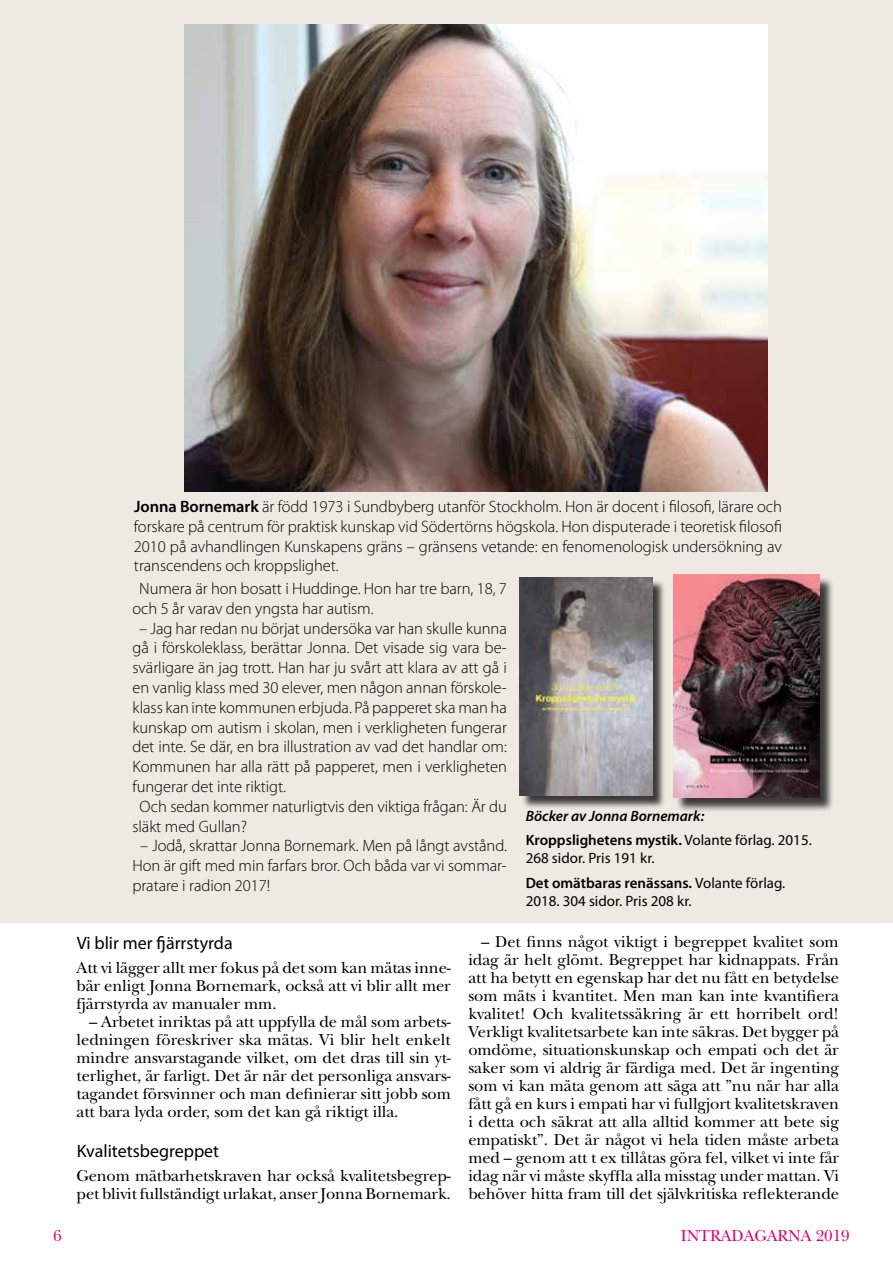
<style>
.page{position:relative;width:893px;height:1263px;background:#fff}
.page>*{position:absolute;margin:0;border:0;box-sizing:border-box;transform-origin:0 0}
.t1{font:18px "Myriad Pro";color:#000}
.t2{font:16.5px/18px "New Baskerville";letter-spacing:-.005em;color:#000;text-align:justify}
.t3{font:300 16.5px/19.8px "Myriad Pro";letter-spacing:-.005em;color:#000;text-align:justify}
.t4{font:16.5px "New Baskerville";letter-spacing:-.005em;color:#e6007d}
.t5{font:15px/24.3px "Myriad Pro";color:#000}
.t6{font:italic 600 15px/24.3px "Myriad Pro";color:#000}
.s1{font-weight:600}
.s2{font-style:normal}
.s3{font-weight:400;font-style:normal}
</style>
<div class="page">
<div style="left:1px;top:0;width:892px;height:923px;background:#eeeae3"></div>
<img style="left:185px;top:24px;width:583px;height:467px">
<div style="left:521px;top:579px;width:145px;height:230px;background:#000;opacity:.75"></div>
<img style="left:519px;top:577px;width:133px;height:218px">
<div style="left:676px;top:577px;width:158px;height:235px;background:#000;opacity:.75"></div>
<img style="left:673px;top:575px;width:146px;height:222px">
<p class="t3" style="left:134px;top:496px;width:649px"><span class="s1">Jonna Bornemark</span> är född 1973 i Sundbyberg utanför Stockholm. Hon är docent i filosofi, lärare och forskare på centrum för praktisk kunskap vid Södertörns högskola. Hon disputerade i teoretisk filosofi 2010 på avhandlingen Kunskapens gräns – gränsens vetande: en fenomenologisk undersökning av transcendens och kroppslighet.</p>
<p class="t3" style="left:132px;top:578px;width:376px;text-indent:7px">Numera är hon bosatt i Huddinge. Hon har tre barn, 18, 7 och 5 år varav den yngsta har autism.</p>
<p class="t3" style="left:139px;top:618px;width:369px">– Jag har redan nu börjat undersöka var han skulle kunna</p>
<p class="t3" style="left:132px;top:638px;width:376px">gå i förskoleklass, berättar Jonna. Det visade sig vara be-</p>
<p class="t3" style="left:132px;top:657px;width:376px">svärligare än jag trott. Han har ju svårt att klara av att gå i</p>
<p class="t3" style="left:132px;top:677px;width:376px">en vanlig klass med 30 elever, men någon annan förskole-</p>
<p class="t3" style="left:132px;top:697px;width:376px">klass kan inte kommunen erbjuda. På papperet ska man ha</p>
<p class="t3" style="left:132px;top:717px;width:376px">kunskap om autism i skolan, men i verkligheten fungerar</p>
<p class="t3" style="left:132px;top:737px;width:376px">det inte. Se där, en bra illustration av vad det handlar om:</p>
<p class="t3" style="left:132px;top:756px;width:376px">Kommunen har alla rätt på papperet, men i verkligheten</p>
<p class="t3" style="left:132px;top:776px;width:155px">fungerar det inte riktigt.</p>
<p class="t3" style="left:140px;top:796px;width:369px">Och sedan kommer naturligtvis den viktiga frågan: Är du</p>
<p class="t3" style="left:132px;top:816px;width:116px">släkt med Gullan?</p>
<p class="t3" style="left:132px;top:836px;width:376px;text-indent:8px">– Jodå, skrattar Jonna Bornemark. Men på långt avstånd.<br>Hon är gift med min farfars bror. Och båda var vi sommar&shy;pratare i radion 2017!</p>
<p class="t6" style="left:526px;top:803px;width:288px">Böcker av Jonna Bornemark:<br><span class="s2">Kroppslighetens mystik.</span> <span class="s3">Volante förlag. 2015.</span></p>
<p class="t5" style="left:526px;top:846px;width:261px">268 sidor. Pris 191 kr.<br><span class="s1">Det omätbaras renässans.</span> Volante förlag.</p>
<p class="t5" style="left:526px;top:888px;width:167px">2018. 304 sidor. Pris 208 kr.</p>
<p class="t1" style="left:77px;top:932px;width:158px">Vi blir mer fjärrstyrda</p>
<p class="t2" style="left:77px;top:959px;width:376px">Att vi lägger allt mer fokus på det som kan mätas inne&shy;bär enligt Jonna Bornemark, också att vi blir allt mer fjärrstyrda av manualer mm.</p>
<p class="t2" style="left:77px;top:1013px;width:376px;text-indent:13px">– Arbetet inriktas på att uppfylla de mål som arbets&shy;ledningen föreskriver ska mätas. Vi blir helt enkelt mindre ansvarstagande vilket, om det dras till sin yt&shy;terlighet, är farligt. Det är när det personliga ansvars&shy;tagandet försvinner och man definierar sitt jobb som att bara lyda order, som det kan gå riktigt illa.</p>
<p class="t1" style="left:77px;top:1140px;width:144px">Kvalitetsbegreppet</p>
<p class="t2" style="left:77px;top:1167px;width:376px">Genom mätbarhetskraven har också kvalitetsbegrep&shy;pet blivit fullständigt urlakat, anser Jonna Bornemark.</p>
<p class="t2" style="left:468px;top:932px;width:372px;text-indent:13px">– Det finns något viktigt i begreppet kvalitet som idag är helt glömt. Begreppet har kidnappats. Från att ha betytt en egenskap har det nu fått en betydelse som mäts i kvantitet. Men man kan inte kvantifiera kvalitet! Och kvalitetssäkring är ett horribelt ord!<br>Verkligt kvalitetsarbete kan inte säkras. Det bygger på omdöme, situationskunskap och empati och det är saker som vi aldrig är färdiga med. Det är ingenting som vi kan mäta genom att säga att ”nu när har alla fått gå en kurs i empati har vi fullgjort kvalitetskraven i detta och säkrat att alla alltid kommer att bete sig empatiskt”. Det är något vi hela tiden måste arbeta med – genom att t ex tillåtas göra fel, vilket vi inte får idag när vi måste skyffla alla misstag under mattan. Vi behöver hitta fram till det självkritiska reflekterande</p>
<p class="t4" style="left:53px;top:1226px;width:10px">6</p>
<p class="t4" style="left:681px;top:1226px;width:170px">INTRADAGARNA 2019</p>
</div>
